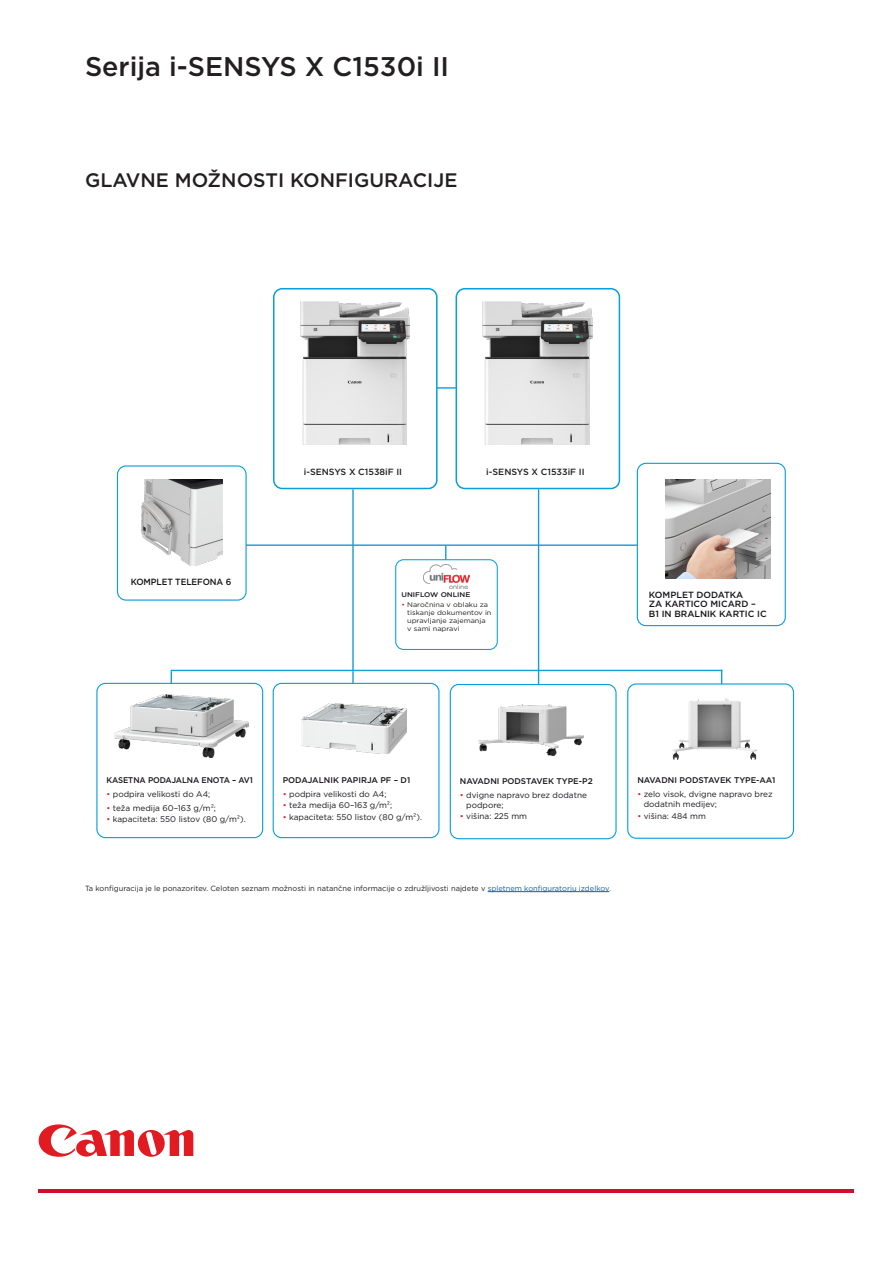
<style>
.page{position:relative;width:893px;height:1263px;background:#fff}
.page>*{position:absolute;margin:0;border:0;box-sizing:border-box;transform-origin:0 0}
.HEADER_B{font:500 27px "Gotham";color:#231f20}
.HEADER_B-2{font:500 19.5px "Gotham";color:#231f20}
.BODY_BULLETS{font:500 9px/9.8px "Gotham";color:#171419}
.HEADER_B-3{font:500 9px "Gotham";color:#231f20}
.BODY_BULLETS-2{font:500 9px "Gotham";color:#171419;scale:.95 1}
.COVER_HEADER_SMALL{font:8.25px/9.8px "Gotham";color:#171419}
.BODY_BULLETS-3{font:500 8.25px "Gotham";letter-spacing:-.005em;color:#171419}
.BODY_BULLETS-4{font:500 8.25px "Gotham";letter-spacing:-.005em;color:#171419;scale:.96 1}
.BODY_BULLETS-5{font:8.25px "Gotham";color:#171419}
.t1{font:7.5px "Gotham";color:#231f20}
.COVER_HEADER_SMALL-2{font:6.75px/8.1px "Gotham";color:#231f20;scale:1.09 1}
.COVER_HEADER_SMALL-3{font:500 6.75px "Gotham";color:#171419;scale:1.09 1}
.s1{color:#e21a21}
.s2{color:#175d9e}
.s3{font-weight:300}
</style>
<div class="page">
<svg style="left:39px;top:1124px;width:154px;height:33px"></svg>
<hr style="left:39px;top:1189px;width:815px;height:3px;background:#d30d2b">
<div style="left:117px;top:465px;width:130px;height:136px;border:1px solid #069edb;border-radius:9px"></div>
<div style="left:637px;top:463px;width:149px;height:163px;border:1px solid #069edb;border-radius:9px"></div>
<div style="left:96px;top:683px;width:167px;height:155px;border:1px solid #069edb;border-radius:9px"></div>
<div style="left:273px;top:683px;width:166px;height:155px;border:1px solid #069edb;border-radius:9px"></div>
<div style="left:273px;top:288px;width:165px;height:201px;border:2px solid #069edb;border-radius:9px"></div>
<div style="left:456px;top:288px;width:164px;height:201px;border:2px solid #069edb;border-radius:9px"></div>
<img style="left:300px;top:302px;width:110px;height:142px">
<img style="left:483px;top:302px;width:109px;height:142px">
<img style="left:666px;top:480px;width:104px;height:98px">
<img style="left:142px;top:480px;width:80px;height:86px">
<img style="left:301px;top:704px;width:105px;height:49px">
<img style="left:115px;top:695px;width:134px;height:62px">
<hr style="left:488px;top:891px;width:121px;height:1px;background:#175d9e">
<hr style="left:246px;top:544px;width:391px;height:2px;background:#199bd4">
<hr style="left:352px;top:489px;width:2px;height:181px;background:#199bd4">
<hr style="left:538px;top:489px;width:1px;height:181px;background:#199bd4">
<hr style="left:436px;top:387px;width:20px;height:2px;background:#199bd4">
<img style="left:423px;top:565px;width:47px;height:23px">
<div style="left:395px;top:559px;width:103px;height:91px;border:1px solid #069edb;border-radius:8px"></div>
<svg style="left:445px;top:546px;width:1px;height:14px"></svg>
<div style="left:450px;top:684px;width:167px;height:155px;border:1px solid #069edb;border-radius:9px"></div>
<div style="left:627px;top:683px;width:167px;height:156px;border:1px solid #069edb;border-radius:9px"></div>
<img style="left:478px;top:704px;width:105px;height:51px">
<img style="left:673px;top:698px;width:84px;height:61px">
<svg style="left:171px;top:671px;width:1px;height:12px"></svg>
<hr style="left:171px;top:670px;width:551px;height:1px;background:#199bd4">
<svg style="left:352px;top:671px;width:2px;height:12px"></svg>
<svg style="left:721px;top:671px;width:1px;height:13px"></svg>
<svg style="left:538px;top:671px;width:1px;height:13px"></svg>
<p class="HEADER_B" style="left:85px;top:49px;width:366px">Serija i-SENSYS X C1530i II</p>
<p class="HEADER_B-2" style="left:85px;top:167px;width:374px">GLAVNE MOŽNOSTI KONFIGURACIJE</p>
<p class="BODY_BULLETS-2" style="left:131px;top:576px;width:107px">KOMPLET TELEFONA 6</p>
<p class="HEADER_B-3" style="left:304px;top:466px;width:100px">i-SENSYS X C1538iF II</p>
<p class="HEADER_B-3" style="left:486px;top:466px;width:100px">i-SENSYS X C1533iF II</p>
<p class="COVER_HEADER_SMALL-3" style="left:401px;top:591px;width:65px">UNIFLOW ONLINE</p>
<p class="COVER_HEADER_SMALL-2" style="left:407px;top:600px;width:79px;text-indent:-6px"><span class="s1">•</span> Naročnina v oblaku za tiskanje dokumentov in upravljanje zajemanja v sami napravi</p>
<p class="BODY_BULLETS" style="left:649px;top:589px;width:119px">KOMPLET DODATKA<br>ZA KARTICO MICARD –<br>B1 IN BRALNIK KARTIC IC</p>
<p class="BODY_BULLETS-4" style="left:106px;top:774px;width:154px">KASETNA PODAJALNA ENOTA – AV1</p>
<p class="BODY_BULLETS-5" style="left:106px;top:788px;width:105px"><span class="s1">•</span> podpira velikosti do A4;</p>
<p class="COVER_HEADER_SMALL" style="left:106px;top:803px;width:111px"><span class="s1">•</span> teža medija 60–163 g/m²;</p>
<p class="COVER_HEADER_SMALL" style="left:106px;top:814px;width:141px"><span class="s1">•</span> kapaciteta: 550 listov (80 g/m²).</p>
<p class="BODY_BULLETS-3" style="left:283px;top:774px;width:129px">PODAJALNIK PAPIRJA PF – D1</p>
<p class="COVER_HEADER_SMALL" style="left:283px;top:789px;width:105px"><span class="s1">•</span> podpira velikosti do A4;</p>
<p class="COVER_HEADER_SMALL" style="left:283px;top:800px;width:111px"><span class="s1">•</span> teža medija 60–163 g/m²;</p>
<p class="COVER_HEADER_SMALL" style="left:283px;top:811px;width:141px"><span class="s1">•</span> kapaciteta: 550 listov (80 g/m²).</p>
<p class="BODY_BULLETS-3" style="left:460px;top:775px;width:134px">NAVADNI PODSTAVEK TYPE-P2</p>
<p class="COVER_HEADER_SMALL" style="left:466px;top:790px;width:122px;text-indent:-6px"><span class="s1">•</span> dvigne napravo brez dodatne podpore;</p>
<p class="COVER_HEADER_SMALL" style="left:460px;top:811px;width:69px"><span class="s1">•</span> višina: 225 mm</p>
<p class="t1" style="left:85px;top:883px;width:528px">Ta konfiguracija je le ponazoritev. Celoten seznam možnosti in natančne informacije o združljivosti najdete v <span class="s2">spletnem konfiguratorju izdelkov</span><span class="s3">.</span></p>
<p class="BODY_BULLETS-3" style="left:637px;top:775px;width:140px">NAVADNI PODSTAVEK TYPE-AA1</p>
<p class="COVER_HEADER_SMALL" style="left:644px;top:789px;width:130px;text-indent:-6px"><span class="s1">•</span> zelo visok, dvigne napravo brez dodatnih medijev;</p>
<p class="COVER_HEADER_SMALL" style="left:637px;top:810px;width:70px"><span class="s1">•</span> višina: 484 mm</p>
</div>
